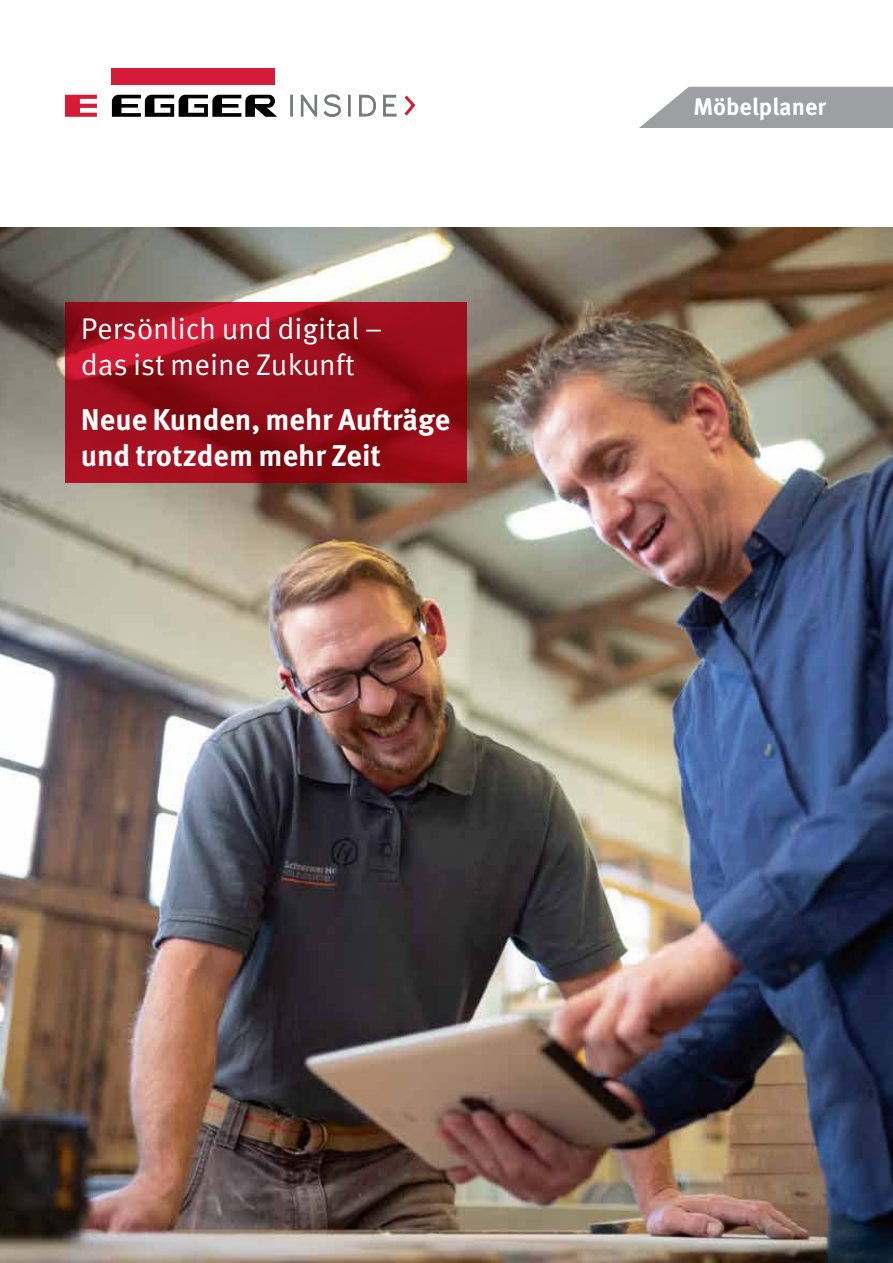
<style>
.page{position:relative;width:893px;height:1263px;background:#fff}
.page>*{position:absolute;margin:0;border:0;box-sizing:border-box;transform-origin:0 0}
.t1{font:700 30px/36px "Meta Pro";color:#fff}
.t2{font:30px/36px "Meta Pro";color:#fff}
.t3{font:700 24px "Meta Pro";color:#fff}
</style>
<div class="page">
<svg style="left:639px;top:87px;width:254px;height:41px;background:#a6a8aa"></svg>
<img style="left:0;top:227px;width:893px;height:1036px">
<div style="left:112px;top:68px;width:163px;height:17px;background:#d61b38"></div>
<svg style="left:65px;top:95px;width:32px;height:22px"></svg>
<svg style="left:112px;top:95px;width:165px;height:22px"></svg>
<svg style="left:290px;top:94px;width:126px;height:23px"></svg>
<svg style="left:65px;top:302px;width:401px;height:180px;background:#9b0d1b"></svg>
<p class="t2" style="left:81px;top:312px;width:303px">Persönlich und digital – das ist meine Zukunft</p>
<p class="t1" style="left:81px;top:405px;width:371px">Neue Kunden, mehr Aufträge und trotzdem mehr Zeit</p>
<p class="t3" style="left:693px;top:98px;width:134px">Möbelplaner</p>
</div>
